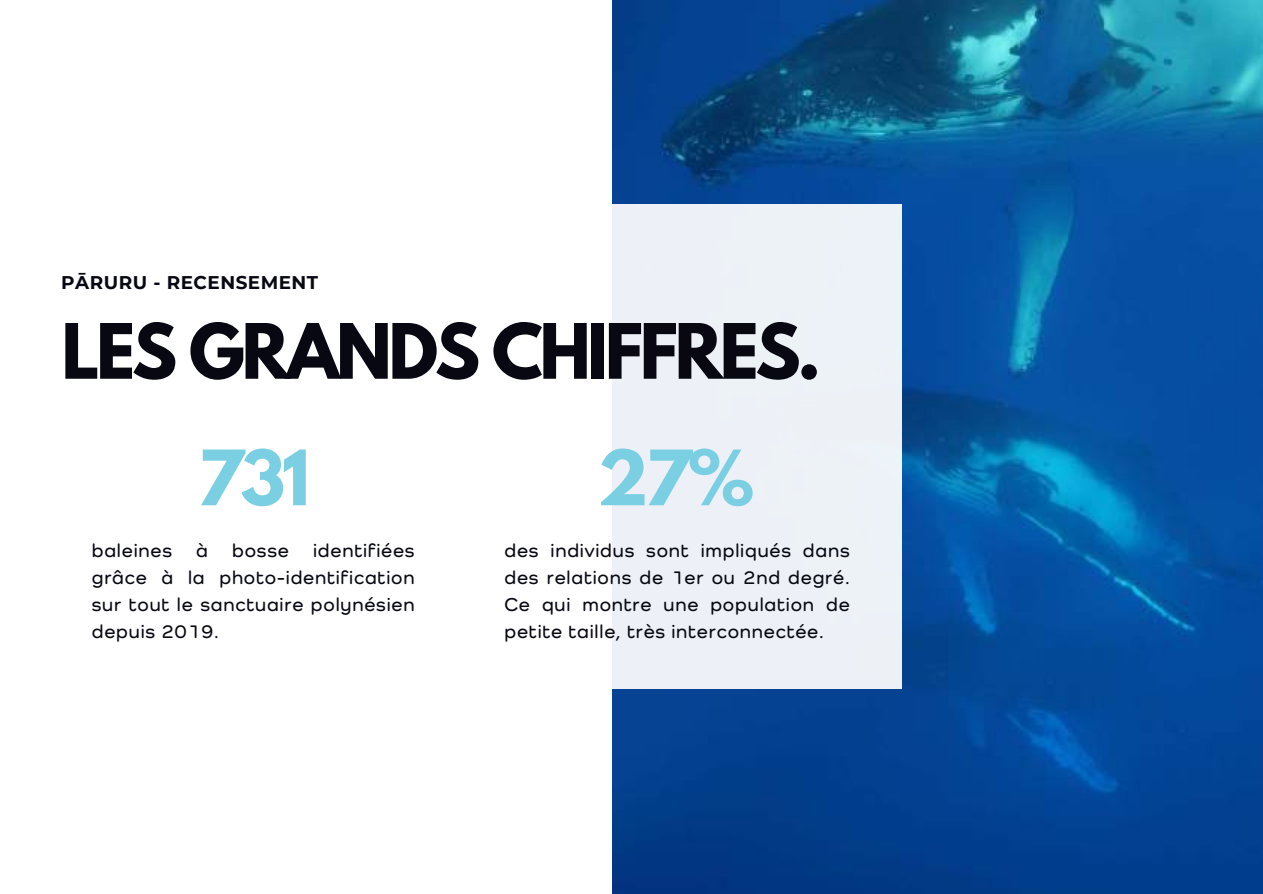
<style>
.page{position:relative;width:1263px;height:894px;background:#fff}
.page>*{position:absolute;margin:0;border:0;box-sizing:border-box;transform-origin:0 0}
.t1{font:700 67.5px "League Spartan";letter-spacing:-.05em;color:#070812}
.t2{font:700 67.5px "League Spartan";color:#7bcfe2}
.t3{font:600 19.35px/27px "Como";letter-spacing:.045em;color:#070812;text-align:justify}
.t4{font:700 18.3px "Montserrat";letter-spacing:.025em;color:#070812}
</style>
<div class="page">
<img style="left:612px;top:0;width:650px;height:893px">
<div style="left:0;top:204px;width:902px;height:485px;background:linear-gradient(to right,#fff,#edf2f7)"></div>
<p class="t4" style="left:61px;top:271px;width:258px">PĀRURU - RECENSEMENT</p>
<h1 class="t1" style="left:61px;top:318px;width:761px">LES GRANDS CHIFFRES.</h1>
<h1 class="t2" style="left:197px;top:444px;width:114px">731</h1>
<p class="t3" style="left:92px;top:538px;width:324px;text-indent:221px">identifiées grâce à la photo-identification sur tout le sanctuaire polynésien depuis 2019.</p>
<p class="t3" style="left:92px;top:538px;width:82px">baleines</p>
<p class="t3" style="left:196px;top:538px;width:13px">à</p>
<p class="t3" style="left:232px;top:538px;width:58px">bosse</p>
<h1 class="t2" style="left:597px;top:444px;width:158px">27%</h1>
<p class="t3" style="left:505px;top:538px;width:347px">des individus sont impliqués dans des relations de 1er ou 2nd degré.<br>Ce qui montre une population de petite taille, très interconnectée.</p>
</div>
